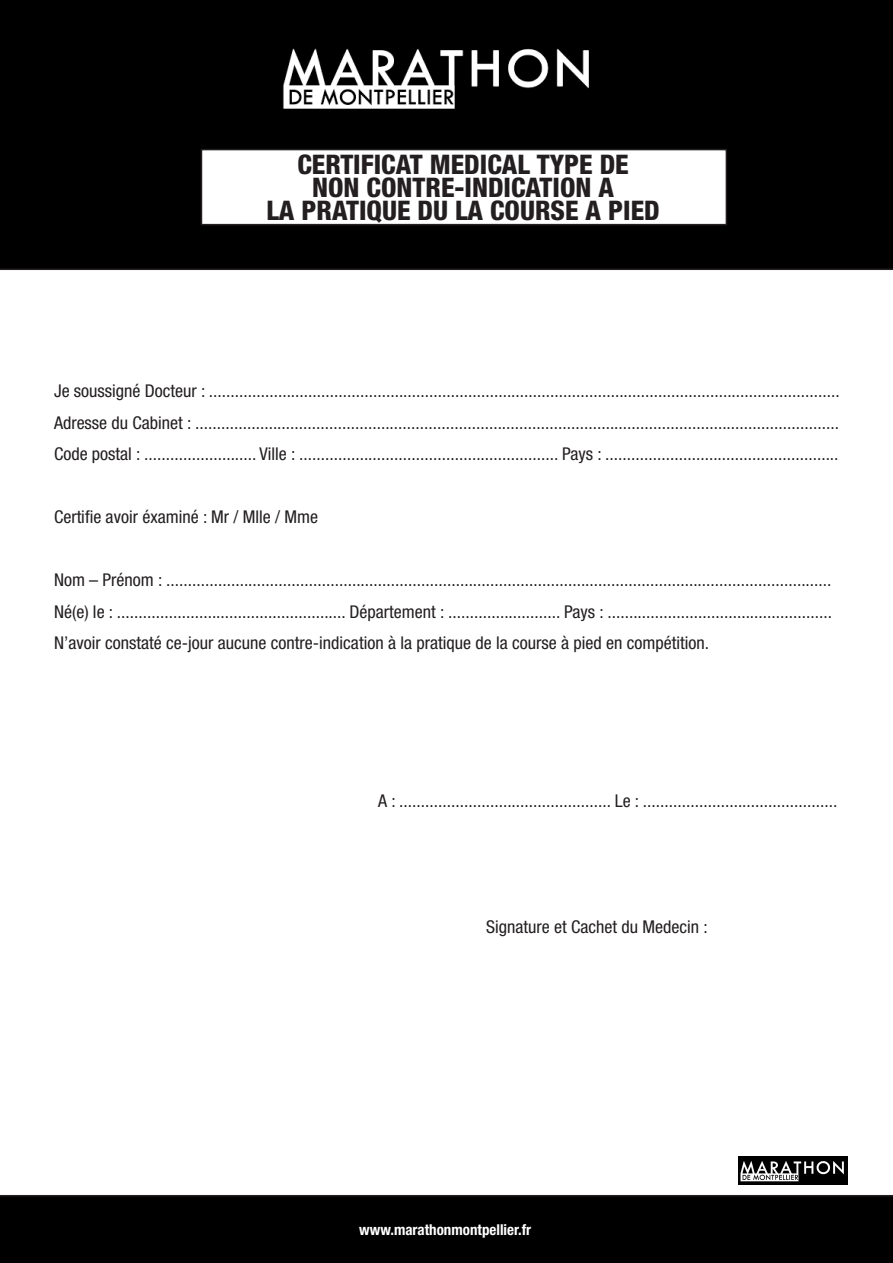
<style>
.page{position:relative;width:893px;height:1263px;background:#fff}
.page>*{position:absolute;margin:0;border:0;box-sizing:border-box;transform-origin:0 0}
.Style_de_paragraphe{font:800 condensed 27px "Helvetica Neue LT Std";color:#231f20}
.t1{font:condensed 17.7px/31.5px "Helvetica Neue LT Std";color:#231f20}
.t2{font:700 condensed 15px "Helvetica Neue LT Std";color:#fff}
</style>
<div class="page">
<div style="left:0;top:0;width:893px;height:270px;background:#000"></div>
<img style="left:277px;top:34px;width:323px;height:87px">
<div style="left:201px;top:150px;width:525px;height:75px;background:#fff"></div>
<div style="left:201px;top:149px;width:526px;height:76px;border:2px solid #231f20"></div>
<div style="left:0;top:1195px;width:893px;height:68px;background:#000"></div>
<img style="left:738px;top:1156px;width:110px;height:28px">
<p class="Style_de_paragraphe" style="left:297px;top:148px;width:333px">CERTIFICAT MEDICAL TYPE DE</p>
<p class="Style_de_paragraphe" style="left:312px;top:171px;width:304px">NON CONTRE-INDICATION A</p>
<p class="Style_de_paragraphe" style="left:266px;top:193px;width:395px">LA PRATIQUE DU LA COURSE A PIED</p>
<p class="t1" style="left:54px;top:375px;width:787px">Je soussigné Docteur : ..................................................................................................................................................</p>
<p class="t1" style="left:54px;top:407px;width:786px">Adresse du Cabinet : .....................................................................................................................................................<br>Code postal : .......................... Ville : ............................................................ Pays : ......................................................</p>
<p class="t1" style="left:54px;top:501px;width:265px">Certifie avoir éxaminé : Mr / Mlle / Mme</p>
<p class="t1" style="left:54px;top:564px;width:779px">Nom – Prénom : ..........................................................................................................................................................<br>Né(e) le : ..................................................... Département : .......................... Pays : ....................................................</p>
<p class="t1" style="left:54px;top:627px;width:656px">N’avoir constaté ce-jour aucune contre-indication à la pratique de la course à pied en compétition.</p>
<p class="t1" style="left:378px;top:785px;width:461px">A : ................................................. Le : .............................................</p>
<p class="t1" style="left:486px;top:911px;width:223px">Signature et Cachet du Medecin :</p>
<p class="t2" style="left:359px;top:1221px;width:173px">www.marathonmontpellier.fr</p>
</div>
